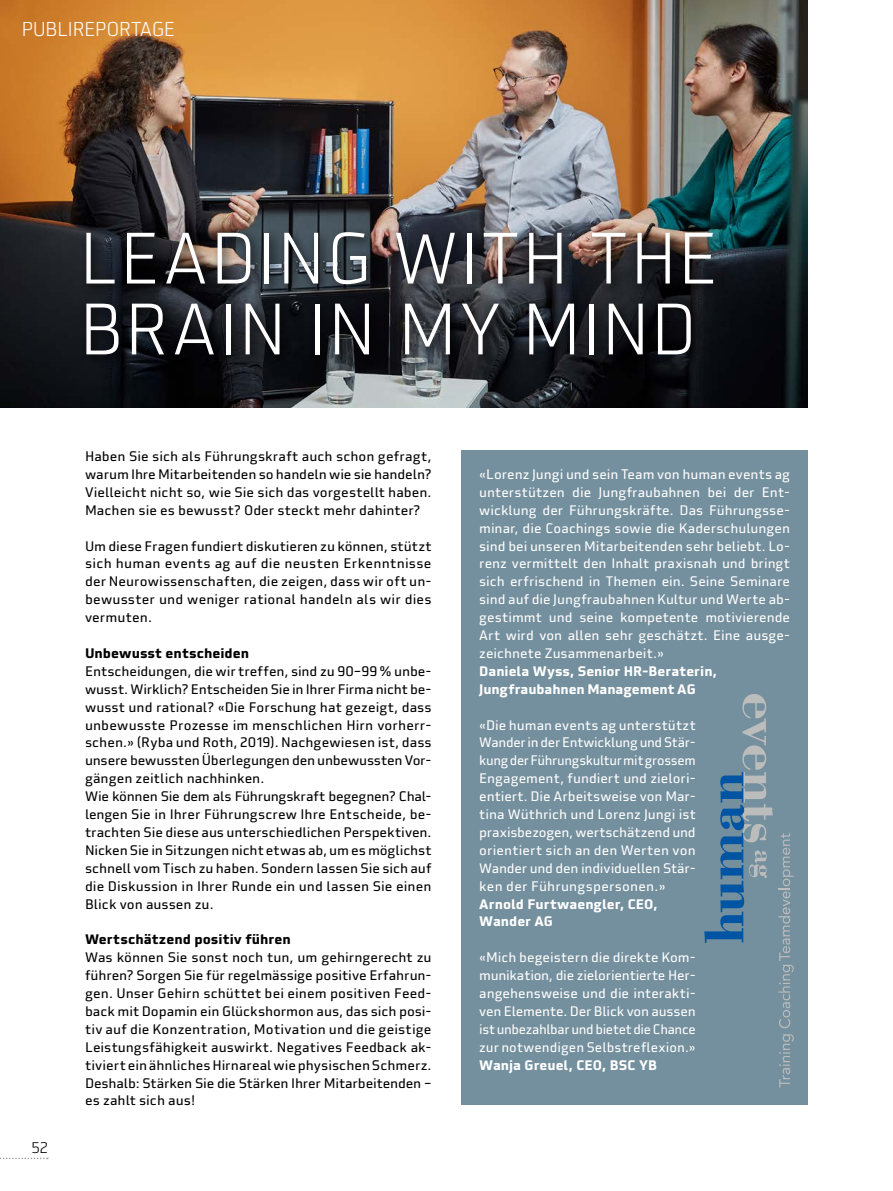
<style>
.page{position:relative;width:893px;height:1191px;background:#fff}
.page>*{position:absolute;margin:0;border:0;box-sizing:border-box;transform-origin:0 0}
.t1{font:300 70.8px/70.8px "Utility OT";letter-spacing:.015em;color:#fff}
.t2{font:300 19.65px "Utility OT";letter-spacing:-.03em;color:#fff}
.t3{font:300 15px "Utility OT";color:#000}
.t4{font:13.5px/17.9px "Utility OT";letter-spacing:-.005em;color:#000;text-align:justify}
.t5{font:13.5px/17.9px "Utility OT";color:#fff;text-align:justify}
.t6{font:700 13.5px/17.9px "Utility OT";letter-spacing:-.005em;color:#fff}
.t7{font:700 13.5px "Utility OT";color:#000}
</style>
<div class="page">
<svg style="left:0;top:1157px;width:48px;height:2px"></svg>
<img style="left:0;top:0;width:808px;height:407px">
<div style="left:81px;top:227px;width:645px;height:140px;background:#000;opacity:.75"></div>
<div style="left:461px;top:450px;width:347px;height:655px;background:#748f9d"></div>
<svg style="left:779px;top:1034px;width:15px;height:53px"></svg>
<svg style="left:704px;top:694px;width:90px;height:334px"></svg>
<h2 class="t2" style="left:21px;top:18px;width:155px">PUBLIREPORTAGE</h2>
<h1 class="t1" style="left:79px;top:224px;width:641px">LEADING WITH THE<br>BRAIN IN MY MIND</h1>
<p class="t3" style="left:31px;top:1138px;width:18px">52</p>
<p class="t4" style="left:85px;top:447px;width:348px">Haben Sie sich als Führungskraft auch schon gefragt, warum Ihre Mitarbeitenden so handeln wie sie handeln?<br>Vielleicht nicht so, wie Sie sich das vorgestellt haben.<br>Machen sie es bewusst? Oder steckt mehr dahinter?</p>
<p class="t4" style="left:85px;top:537px;width:348px">Um diese Fragen fundiert diskutieren zu können, stützt sich human events ag auf die neusten Erkenntnisse der Neurowissenschaften, die zeigen, dass wir oft un&shy;bewusster und weniger rational handeln als wir dies vermuten.</p>
<p class="t7" style="left:85px;top:644px;width:166px">Unbewusst entscheiden</p>
<p class="t4" style="left:85px;top:662px;width:348px;text-align:left">Entscheidungen, die wir treffen, sind zu 90–99 % unbe&shy;wusst. Wirklich? Entscheiden Sie in Ihrer Firma nicht be&shy;wusst und rational? «Die Forschung hat gezeigt, dass unbewusste Prozesse im menschlichen Hirn vorherr&shy;schen.» (Ryba und Roth, 2019). Nachgewiesen ist, dass unsere bewussten Überlegungen den unbewussten Vor&shy;gängen zeitlich nachhinken.<br>Wie können Sie dem als Führungskraft begegnen? Chal&shy;lengen Sie in Ihrer Führungscrew Ihre Entscheide, be&shy;trachten Sie diese aus unterschiedlichen Perspektiven.<br>Nicken Sie in Sitzungen nicht etwas ab, um es möglichst schnell vom Tisch zu haben. Sondern lassen Sie sich auf die Diskussion in Ihrer Runde ein und lassen Sie einen Blick von aussen zu.</p>
<p class="t7" style="left:85px;top:930px;width:207px">Wertschätzend positiv führen</p>
<p class="t4" style="left:85px;top:948px;width:348px">Was können Sie sonst noch tun, um gehirngerecht zu führen? Sorgen Sie für regelmässige positive Erfahrun&shy;gen. Unser Gehirn schüttet bei einem positiven Feed&shy;back mit Dopamin ein Glückshormon aus, das sich posi&shy;tiv auf die Konzentration, Motivation und die geistige Leistungsfähigkeit auswirkt. Negatives Feedback ak&shy;tiviert ein ähnliches Hirnareal wie physischen Schmerz.<br>Deshalb: Stärken Sie die Stärken Ihrer Mitarbeitenden – es zahlt sich aus!</p>
<p class="t5" style="left:479px;top:465px;width:312px">«Lorenz Jungi und sein Team von human events ag unterstützen die Jungfraubahnen bei der Ent&shy;wicklung der Führungskräfte. Das Führungsse&shy;minar, die Coachings sowie die Kaderschulungen sind bei unseren Mitarbeitenden sehr beliebt. Lo&shy;renz vermittelt den Inhalt praxisnah und bringt sich erfrischend in Themen ein. Seine Seminare sind auf die Jungfraubahnen Kultur und Werte ab&shy;gestimmt und seine kompetente motivierende Art wird von allen sehr geschätzt. Eine ausge&shy;zeichnete Zusammenarbeit.»</p>
<p class="t6" style="left:479px;top:662px;width:239px">Daniela Wyss, Senior HR-Beraterin,<br>Jungfraubahnen Management AG</p>
<p class="t5" style="left:479px;top:716px;width:218px">«Die human events ag unterstützt Wander in der Entwicklung und Stär&shy;kung der Führungskultur mit grossem Engagement, fundiert und zielori&shy;entiert. Die Arbeitsweise von Mar&shy;tina Wüthrich und Lorenz Jungi ist praxisbezogen, wertschätzend und orientiert sich an den Werten von Wander und den individuellen Stär&shy;ken der Führungspersonen.»</p>
<p class="t6" style="left:479px;top:894px;width:180px">Arnold Furtwaengler, CEO,<br>Wander AG</p>
<p class="t5" style="left:479px;top:948px;width:218px">«Mich begeistern die direkte Kom&shy;munikation, die zielorientierte Her&shy;angehensweise und die interakti&shy;ven Elemente. Der Blick von aussen ist unbezahlbar und bietet die Chance zur notwendigen Selbstreflexion.»</p>
<p class="t6" style="left:479px;top:1055px;width:179px">Wanja Greuel, CEO, BSC YB</p>
</div>
